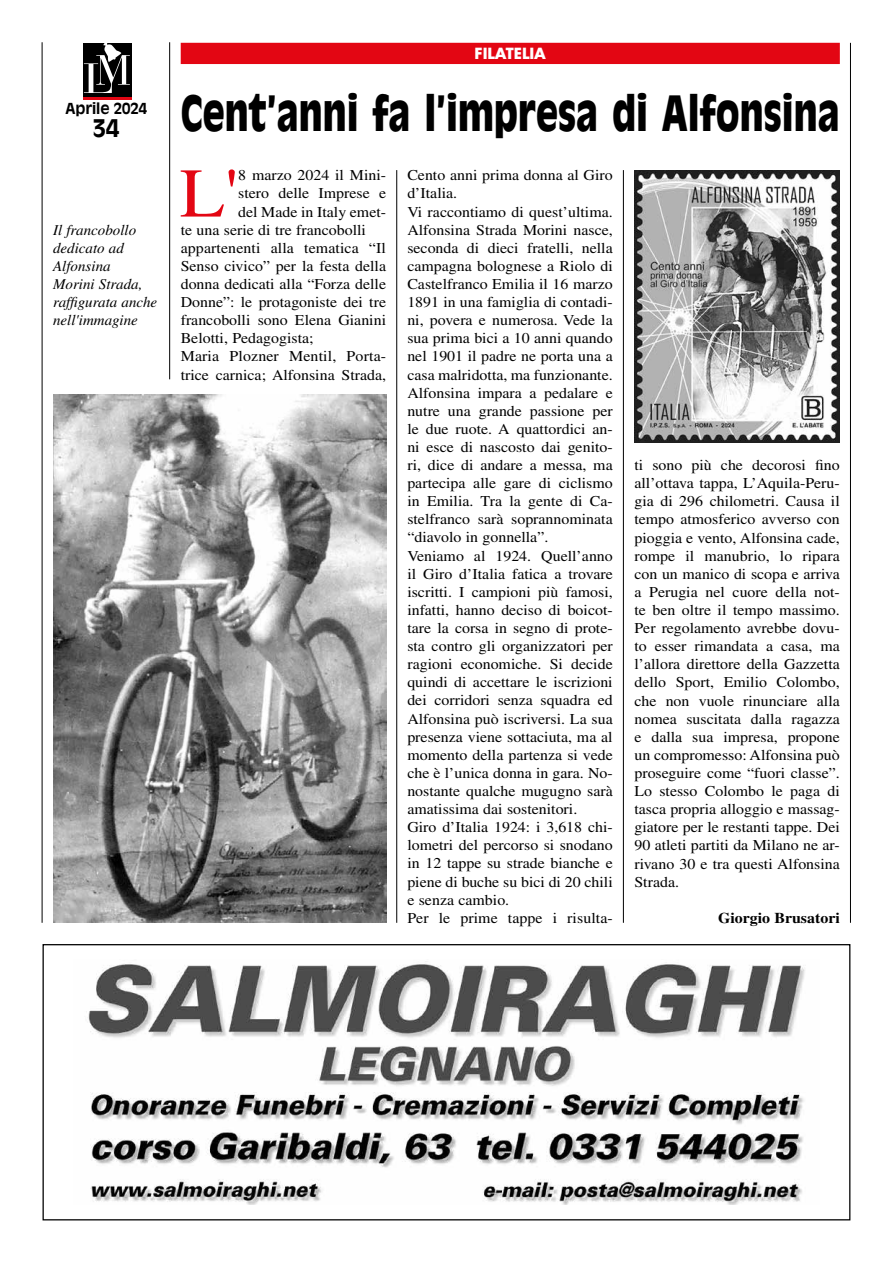
<style>
.page{position:relative;width:893px;height:1263px;background:#fff}
.page>*{position:absolute;margin:0;border:0;box-sizing:border-box;transform-origin:0 0}
.t1{font:69.75px "Times LT Std";color:#e30613;scale:1.06 1}
.t2{font:900 48px "Antique Olive Std";color:#000;scale:.75 1}
.t3{font:700 24px "Antique Olive Std";color:#000}
.t4{font:15px/18.1px "Times LT Std";color:#000;text-align:justify;scale:1.06 1}
.t5{font:italic 15px/18px "Times LT Std";color:#000}
.t6{font:700 15px "Times LT Std";color:#000;scale:1.06 1}
.t7{font:700 15px "Antique Olive Std";color:#000}
.t8{font:700 15px "Futura Std";color:#fff}
</style>
<div class="page">
<div style="left:83px;top:44px;width:48px;height:54px;background:#000"></div>
<hr style="left:83px;top:98px;width:48px;height:2px;background:#e30613">
<svg style="left:84px;top:43px;width:46px;height:50px"></svg>
<div style="left:181px;top:43px;width:659px;height:21px;background:#e30613"></div>
<hr style="left:42px;top:42px;width:1px;height:881px;background:#000">
<hr style="left:850px;top:43px;width:1px;height:880px;background:#000">
<hr style="left:169px;top:42px;width:1px;height:337px;background:#000">
<hr style="left:396px;top:170px;width:1px;height:753px;background:#000">
<hr style="left:623px;top:170px;width:1px;height:753px;background:#000">
<img style="left:86px;top:961px;width:719px;height:243px">
<img style="left:53px;top:395px;width:333px;height:528px">
<img style="left:634px;top:170px;width:206px;height:273px">
<p class="t7" style="left:65px;top:99px;width:83px">Aprile 2024</p>
<h3 class="t3" style="left:93px;top:113px;width:28px">34</h3>
<p class="t5" style="left:53px;top:221px;width:106px">Il francobollo dedicato ad<br>Alfonsina<br>Morini Strada, raffigurata anche nell'immagine</p>
<p class="t8" style="left:475px;top:43px;width:73px">FILATELIA</p>
<h2 class="t2" style="left:181px;top:84px;width:880px">Cent’anni fa l’impresa di Alfonsina</h2>
<h1 class="t1" style="left:180px;top:154px;width:57px">L'</h1>
<p class="t4" style="left:238px;top:166px;width:141px">8 marzo 2024 il Mini-</p>
<p class="t4" style="left:238px;top:184px;width:141px">stero delle Imprese e</p>
<p class="t4" style="left:238px;top:202px;width:141px">del Made in Italy emet-</p>
<p class="t4" style="left:181px;top:220px;width:176px">te una serie di tre francobolli</p>
<p class="t4" style="left:181px;top:239px;width:195px">appartenenti alla tematica “Il</p>
<p class="t4" style="left:181px;top:257px;width:195px">Senso civico” per la festa della</p>
<p class="t4" style="left:181px;top:275px;width:195px">donna dedicati alla “Forza delle</p>
<p class="t4" style="left:181px;top:293px;width:195px">Donne”: le protagoniste dei tre</p>
<p class="t4" style="left:181px;top:311px;width:195px">francobolli sono Elena Gianini</p>
<p class="t4" style="left:181px;top:329px;width:127px">Belotti, Pedagogista;</p>
<p class="t4" style="left:181px;top:347px;width:195px">Maria Plozner Mentil, Porta-</p>
<p class="t4" style="left:181px;top:365px;width:195px">trice carnica; Alfonsina Strada,</p>
<p class="t4" style="left:407px;top:166px;width:195px;text-align:left">Cento anni prima donna al Giro d’Italia.<br>Vi raccontiamo di quest’ultima.<br>Alfonsina Strada Morini nasce, seconda di dieci fratelli, nella campagna bolognese a Riolo di<br>Castelfranco Emilia il 16 marzo<br>1891 in una famiglia di contadi&shy;ni, povera e numerosa. Vede la sua prima bici a 10 anni quando nel 1901 il padre ne porta una a casa malridotta, ma funzionante.<br>Alfonsina impara a pedalare e nutre una grande passione per le due ruote. A quattordici an&shy;ni esce di nascosto dai genito&shy;ri, dice di andare a messa, ma partecipa alle gare di ciclismo in Emilia. Tra la gente di Ca&shy;stelfranco sarà soprannominata “diavolo in gonnella”.<br>Veniamo al 1924. Quell’anno il Giro d’Italia fatica a trovare iscritti. I campioni più famosi, infatti, hanno deciso di boicot&shy;tare la corsa in segno di prote&shy;sta contro gli organizzatori per ragioni economiche. Si decide quindi di accettare le iscrizioni dei corridori senza squadra ed<br>Alfonsina può iscriversi. La sua presenza viene sottaciuta, ma al momento della partenza si vede che è l’unica donna in gara. No&shy;nostante qualche mugugno sarà amatissima dai sostenitori.<br>Giro d’Italia 1924: i 3,618 chi&shy;lometri del percorso si snodano in 12 tappe su strade bianche e piene di buche su bici di 20 chili e senza cambio.<br>Per le prime tappe i risulta-</p>
<p class="t4" style="left:634px;top:456px;width:195px">ti sono più che decorosi fino all’ottava tappa, L’Aquila-Peru&shy;gia di 296 chilometri. Causa il tempo atmosferico avverso con pioggia e vento, Alfonsina cade, rompe il manubrio, lo ripara con un manico di scopa e arriva a Perugia nel cuore della not&shy;te ben oltre il tempo massimo.<br>Per regolamento avrebbe dovu&shy;to esser rimandata a casa, ma l’allora direttore della Gazzetta dello Sport, Emilio Colombo, che non vuole rinunciare alla nomea suscitata dalla ragazza e dalla sua impresa, propone un compromesso: Alfonsina può proseguire come “fuori classe”.<br>Lo stesso Colombo le paga di tasca propria alloggio e massag&shy;giatore per le restanti tappe. Dei 90 atleti partiti da Milano ne ar&shy;rivano 30 e tra questi Alfonsina Strada.</p>
<p class="t6" style="left:718px;top:909px;width:116px">Giorgio Brusatori</p>
</div>
